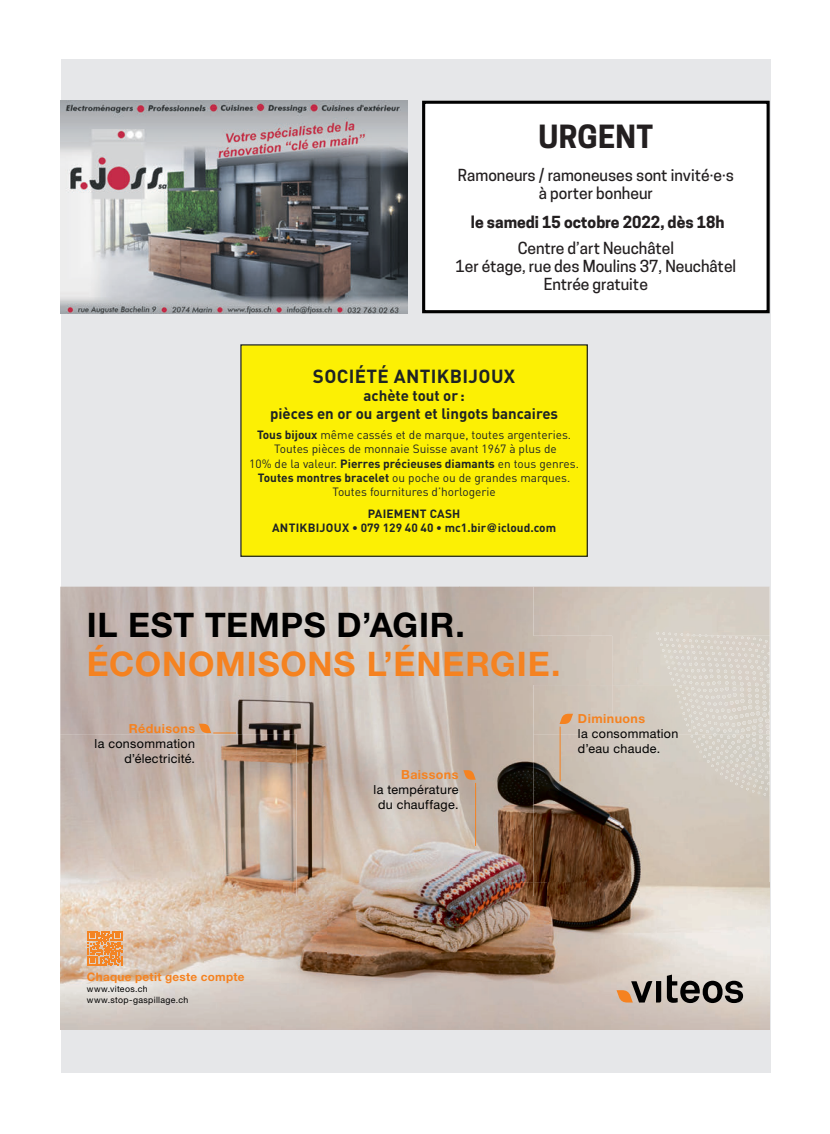
<style>
.page{position:relative;width:830px;height:1134px;background:#fff}
.page>*{position:absolute;margin:0;border:0;box-sizing:border-box;transform-origin:0 0}
.t1{font:700 33.88px "Helvetica Neue LT Std";letter-spacing:.025em;color:#f58220}
.t2{font:700 33.88px "Helvetica Neue LT Std";letter-spacing:.02em;color:#000}
.t3{font:700 30px "Cooper Hewitt";letter-spacing:.01em;color:#231f20}
.t4{font:700 18.75px "DIN Pro";letter-spacing:.02em;color:#1e2325}
.t5{font:500 15.62px/18.1px "Cooper Hewitt";color:#231f20;text-align:center}
.t6{font:700 15.62px "Cooper Hewitt";color:#231f20}
.t7{font:700 15px/18px "DIN Pro";color:#1e2325;text-align:center}
.t8{font:12.5px/15px "Helvetica Neue LT Std";letter-spacing:.025em;color:#000;text-align:center}
.t9{font:700 12.5px "Helvetica Neue LT Std";letter-spacing:.035em;color:#f58220}
.t10{font:11.88px/14.2px "DIN Pro";color:#1e2325;text-align:center}
.t11{font:700 11.88px/14.2px "DIN Pro";letter-spacing:.02em;color:#1e2325;text-align:center}
.t12{font:700 11.75px "Helvetica Neue LT Std";letter-spacing:.025em;color:#f58220}
.t13{font:8.75px/11.2px "Helvetica Neue LT Std";letter-spacing:.04em;color:#000}
.s1{font-weight:700}
.s2{font-family:"Helvetica"}
</style>
<div class="page">
<div style="left:61px;top:60px;width:708px;height:1013px;background:#e6e7e9"></div>
<img style="left:548px;top:587px;width:221px;height:147px">
<img style="left:60px;top:587px;width:399px;height:177px">
<img style="left:459px;top:587px;width:89px;height:295px">
<img style="left:547px;top:636px;width:90px;height:84px">
<img style="left:680px;top:636px;width:76px;height:98px">
<div style="left:636px;top:685px;width:45px;height:49px;background:#d4cec3"></div>
<img style="left:612px;top:719px;width:25px;height:15px">
<img style="left:326px;top:764px;width:133px;height:118px">
<img style="left:60px;top:903px;width:221px;height:127px">
<img style="left:548px;top:903px;width:221px;height:127px">
<img style="left:281px;top:903px;width:15px;height:127px">
<img style="left:533px;top:903px;width:15px;height:127px">
<img style="left:60px;top:734px;width:266px;height:169px">
<img style="left:503px;top:734px;width:266px;height:169px">
<img style="left:326px;top:882px;width:178px;height:148px">
<img style="left:296px;top:903px;width:30px;height:127px">
<img style="left:503px;top:903px;width:30px;height:127px">
<svg style="left:88px;top:931px;width:34px;height:35px"></svg>
<hr style="left:559px;top:727px;width:1px;height:54px;background:#f58220">
<hr style="left:475px;top:783px;width:1px;height:63px;background:#f58220">
<svg style="left:559px;top:714px;width:13px;height:10px"></svg>
<svg style="left:463px;top:770px;width:12px;height:10px"></svg>
<svg style="left:199px;top:724px;width:37px;height:10px"></svg>
<svg style="left:616px;top:974px;width:126px;height:29px;background:#91877e"></svg>
<img style="left:656px;top:632px;width:93px;height:7px">
<img style="left:661px;top:647px;width:108px;height:7px">
<img style="left:663px;top:652px;width:106px;height:7px">
<img style="left:667px;top:663px;width:102px;height:9px">
<img style="left:671px;top:674px;width:98px;height:13px">
<img style="left:674px;top:687px;width:95px;height:5px">
<img style="left:676px;top:693px;width:93px;height:6px">
<img style="left:678px;top:699px;width:91px;height:7px">
<img style="left:680px;top:705px;width:89px;height:7px">
<img style="left:682px;top:711px;width:87px;height:9px">
<img style="left:690px;top:730px;width:79px;height:9px">
<img style="left:692px;top:736px;width:77px;height:8px">
<img style="left:695px;top:742px;width:74px;height:8px">
<img style="left:699px;top:748px;width:70px;height:8px">
<img style="left:702px;top:754px;width:67px;height:8px">
<img style="left:706px;top:760px;width:63px;height:10px">
<img style="left:719px;top:771px;width:50px;height:13px">
<img style="left:734px;top:782px;width:35px;height:13px">
<img style="left:60px;top:101px;width:347px;height:212px">
<div style="left:422px;top:101px;width:347px;height:212px;background:#fff"></div>
<div style="left:422px;top:101px;width:347px;height:212px;border:3px solid #000"></div>
<div style="left:241px;top:345px;width:346px;height:211px;background:#fcf004"></div>
<div style="left:240px;top:344px;width:347px;height:213px;border:1px solid #1e2325"></div>
<h2 class="t3" style="left:538px;top:119px;width:116px">URGENT</h2>
<h3 class="t5" style="left:457px;top:166px;width:277px">Ramoneurs / ramoneuses sont invité·e·s à porter bonheur</h3>
<h3 class="t5" style="left:455px;top:239px;width:282px">Centre d’art Neuchâtel<br>1er étage, rue des Moulins 37, Neuchâtel<br>Entrée gratuite</h3>
<h3 class="t6" style="left:470px;top:213px;width:255px">le samedi 15 octobre 2022, dès 18h</h3>
<h3 class="t4" style="left:313px;top:360px;width:204px">SOCIÉTÉ ANTIKBIJOUX</h3>
<p class="t7" style="left:270px;top:384px;width:289px">achète tout or :<br>pièces en or ou argent et lingots bancaires</p>
<p class="t10" style="left:249px;top:427px;width:331px"><span class="s1">Tous bijoux</span> même cassés et de marque, toutes argenteries.<br>Toutes pièces de monnaie Suisse avant 1967 à plus de<br>10% de la valeur. <span class="s1">Pierres précieuses diamants</span> en tous genres.<br><span class="s1">Toutes montres bracelet</span> ou poche ou de grandes marques.<br>Toutes fournitures d’horlogerie</p>
<p class="t11" style="left:272px;top:505px;width:285px">PAIEMENT CASH<br>ANTIKBIJOUX • 079 129 40 40 • mc1.bir<span class="s2">@</span>icloud.com</p>
<h1 class="t2" style="left:87px;top:604px;width:379px">IL EST TEMPS D’AGIR.</h1>
<h1 class="t1" style="left:87px;top:643px;width:475px">ÉCONOMISONS L’ÉNERGIE.</h1>
<p class="t9" style="left:129px;top:720px;width:68px">Réduisons</p>
<p class="t8" style="left:95px;top:735px;width:102px;text-align:right">la consommation d’électricité.</p>
<p class="t9" style="left:401px;top:767px;width:59px">Baissons</p>
<p class="t8" style="left:373px;top:782px;width:86px">la température du chauffage.</p>
<p class="t9" style="left:577px;top:711px;width:69px">Diminuons</p>
<p class="t8" style="left:577px;top:726px;width:102px;text-align:left">la consommation d’eau chaude.</p>
<p class="t12" style="left:87px;top:969px;width:159px">Chaque petit geste compte</p>
<p class="t13" style="left:87px;top:983px;width:103px">www.viteos.ch www.stop-gaspillage.ch</p>
</div>
